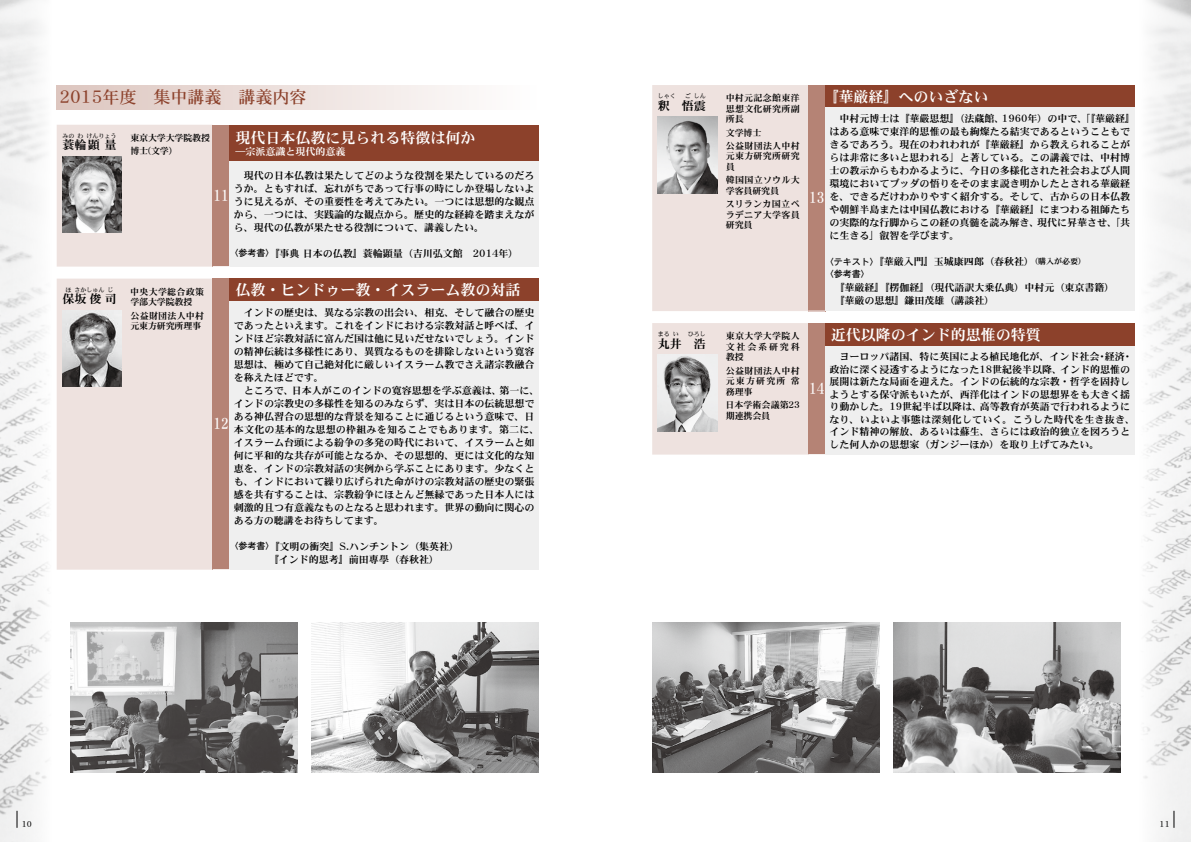
<style>
.page{position:relative;width:1191px;height:842px;background:#fff}
.page>*{position:absolute;margin:0;border:0;box-sizing:border-box;transform-origin:0 0}
.t1{font:17px "DFHS Mincho R Pro 6 W5";color:#8c412b}
.t2{font:15px "DFHS Mincho R Pro 6 W7";color:#fff}
.t3{font:15px "DFHS Mincho R Pro 6 W7";color:#fff;scale:.8 1}
.t4{font:12px "DFHS Mincho R Pro 6 W7";letter-spacing:.06em;color:#000}
.t5{font:10px/13px "DFHS Mincho R Pro 6 W7";color:#000}
.t6{font:10px "DFHS Mincho R Pro 6 W7";color:#fff}
.t7{font:9px/10.5px "DFHS Mincho R Pro 6 W7";letter-spacing:.03em;color:#000}
.t8{font:9px/13.3px "DFHS Mincho R Pro 6 W7";letter-spacing:-.015em;color:#000}
.t9{font:9px/10.5px "DFHS Mincho R Pro 6 W7";color:#000}
.t10{font:9px "DFHS Gothic R Pro 6 W5";color:#000}
.t11{font:8px "DFHS Mincho R Pro 6 W5";color:#000}
.t12{font:6px "DFHS Mincho R Pro 6 W7";color:#000}
.s1{font-family:"DFHS Gothic R Pro 6 W5";font-size:9px}
.s2{font-size:8px}
</style>
<div class="page">
<img style="left:0;top:0;width:49px;height:842px">
<img style="left:1143px;top:0;width:48px;height:842px">
<svg style="left:17px;top:811px;width:1px;height:17px"></svg>
<svg style="left:1173px;top:811px;width:1px;height:17px"></svg>
<div style="left:230px;top:125px;width:309px;height:37px;background:#8c412b"></div>
<div style="left:230px;top:162px;width:309px;height:105px;background:#efefef"></div>
<svg style="left:57px;top:125px;width:173px;height:142px;background:#e7d6d2"></svg>
<img style="left:62px;top:156px;width:60px;height:77px">
<div style="left:57px;top:279px;width:156px;height:291px;background:#eee2df"></div>
<div style="left:213px;top:279px;width:17px;height:291px;background:#b58375"></div>
<div style="left:230px;top:279px;width:309px;height:22px;background:#8c412b"></div>
<div style="left:230px;top:301px;width:309px;height:269px;background:#efefef"></div>
<svg style="left:213px;top:569px;width:17px;height:1px"></svg>
<img style="left:62px;top:310px;width:60px;height:77px">
<div style="left:57px;top:85px;width:482px;height:24px;background:linear-gradient(to right,#ddc6bf,#fffefe)"></div>
<div style="left:825px;top:85px;width:309px;height:23px;background:#8c412b"></div>
<div style="left:825px;top:108px;width:309px;height:203px;background:#efefef"></div>
<svg style="left:652px;top:85px;width:173px;height:227px;background:#e7d7d3"></svg>
<img style="left:658px;top:117px;width:59px;height:76px">
<div style="left:825px;top:323px;width:309px;height:23px;background:#8c412b"></div>
<div style="left:825px;top:346px;width:309px;height:109px;background:#efefef"></div>
<svg style="left:652px;top:323px;width:173px;height:132px;background:#e7d7d2"></svg>
<img style="left:658px;top:355px;width:59px;height:76px">
<img style="left:652px;top:622px;width:227px;height:150px">
<img style="left:71px;top:622px;width:227px;height:150px">
<img style="left:893px;top:622px;width:227px;height:150px">
<img style="left:312px;top:622px;width:227px;height:150px">
<h1 class="t1" style="left:60px;top:88px;width:248px">2015年度　集中講義　講義内容</h1>
<h2 class="t2" style="left:235px;top:130px;width:241px">現代日本仏教に見られる特徴は何か</h2>
<p class="t6" style="left:235px;top:146px;width:111px">―宗派意識と現代的意義</p>
<p class="t5" style="left:234px;top:168px;width:302px;text-align:justify;text-indent:10px">現代の日本仏教は果たしてどのような役割を果たしているのだろうか。ともすれば、忘れがちであって行事の時にしか登場しないように見えるが、その重要性を考えてみたい。一つには思想的な観点から、一つには、実践論的な観点から。歴史的な経緯を踏まえながら、現代の仏教が果たせる役割について、講義したい。</p>
<p class="t5" style="left:229px;top:246px;width:290px"><span class="s1">〈参考書〉</span>『事典 日本の仏教』蓑輪顕量（吉川弘文館　2014年）</p>
<p class="t12" style="left:62px;top:133px;width:13px">みの</p>
<p class="t12" style="left:77px;top:133px;width:7px">わ</p>
<p class="t12" style="left:86px;top:133px;width:31px">けんりょう</p>
<p class="t8" style="left:130px;top:131px;width:81px">東京大学大学院教授博士(文学)</p>
<p class="t4" style="left:62px;top:138px;width:55px">蓑輪顕量</p>
<h2 class="t3" style="left:213px;top:187px;width:21px">11</h2>
<p class="t12" style="left:65px;top:287px;width:7px">ほ</p>
<p class="t12" style="left:74px;top:287px;width:31px">さかしゅん</p>
<p class="t12" style="left:107px;top:287px;width:7px">じ</p>
<p class="t7" style="left:130px;top:286px;width:75px">中央大学総合政策学部大学院教授</p>
<p class="t9" style="left:130px;top:310px;width:75px">公益財団法人中村元東方研究所理事</p>
<p class="t4" style="left:62px;top:292px;width:55px">保坂俊司</p>
<h2 class="t2" style="left:235px;top:282px;width:286px">仏教・ヒンドゥー教・イスラーム教の対話</h2>
<p class="t5" style="left:234px;top:305px;width:302px;text-align:justify;text-indent:10px">インドの歴史は、異なる宗教の出会い、相克、そして融合の歴史であったといえます。これをインドにおける宗教対話と呼べば、インドほど宗教対話に富んだ国は他に見いだせないでしょう。インドの精神伝統は多様性にあり、異質なるものを排除しないという寛容思想は、極めて自己絶対化に厳しいイスラーム教でさえ諸宗教融合を称えたほどです。</p>
<p class="t5" style="left:234px;top:383px;width:307px;text-indent:10px">ところで、日本人がこのインドの寛容思想を学ぶ意義は、第一に、インドの宗教史の多様性を知るのみならず、実は日本の伝統思想である神仏習合の思想的な背景を知ることに通じるという意味で、日本文化の基本的な思想の枠組みを知ることでもあります。第二に、イスラーム台頭による紛争の多発の時代において、イスラームと如何に平和的な共存が可能となるか、その思想的、更には文化的な知恵を、インドの宗教対話の実例から学ぶことにあります。少なくとも、インドにおいて繰り広げられた命がけの宗教対話の歴史の緊張感を共有することは、宗教紛争にほとんど無縁であった日本人には刺激的且つ有意義なものとなると思われます。世界の動向に関心のある方の聴講をお待ちしてます。</p>
<p class="t5" style="left:229px;top:539px;width:231px;text-align:center"><span class="s1">〈参考書〉</span>『文明の衝突』S.ハンチントン（集英社）　　　『インド的思考』前田專學（春秋社）</p>
<h2 class="t3" style="left:213px;top:416px;width:21px">12</h2>
<p class="t12" style="left:685px;top:93px;width:7px">ご</p>
<p class="t12" style="left:694px;top:93px;width:13px">しん</p>
<p class="t7" style="left:725px;top:93px;width:76px;text-align:justify">中村元記念館東洋思想文化研究所副所長</p>
<p class="t7" style="left:726px;top:126px;width:75px;line-height:13.3px">文学博士<br>公益財団法人中村</p>
<p class="t7" style="left:726px;top:151px;width:75px">元東方研究所研究員</p>
<p class="t7" style="left:726px;top:175px;width:75px">韓国国立ソウル大学客員研究員</p>
<p class="t7" style="left:725px;top:199px;width:76px;text-align:justify">スリランカ国立ペラデニア大学客員研究員</p>
<p class="t12" style="left:658px;top:93px;width:19px">しゃく</p>
<p class="t4" style="left:682px;top:99px;width:25px">悟震</p>
<p class="t4" style="left:658px;top:99px;width:13px">釈</p>
<p class="t12" style="left:658px;top:331px;width:13px">まる</p>
<p class="t12" style="left:673px;top:331px;width:7px">い</p>
<p class="t12" style="left:688px;top:331px;width:19px">ひろし</p>
<p class="t7" style="left:726px;top:331px;width:75px;text-align:justify">東京大学大学院人文社会系研究科教授</p>
<p class="t7" style="left:726px;top:365px;width:75px;text-align:justify">公益財団法人中村元東方研究所 常務理事</p>
<p class="t8" style="left:725px;top:399px;width:76px;line-height:10.5px">日本学術会議第23期連携会員</p>
<p class="t4" style="left:658px;top:337px;width:25px">丸井</p>
<p class="t4" style="left:694px;top:337px;width:13px">浩</p>
<h2 class="t2" style="left:823px;top:88px;width:166px">『華厳経』へのいざない</h2>
<p class="t5" style="left:829px;top:112px;width:307px;text-indent:10px">中村元博士は『華嚴思想』（法蔵館、1960年）の中で、「『華厳経』はある意味で東洋的思惟の最も絢燦たる結実であるということもできるであろう。現在のわれわれが『華厳経』から教えられることがらは非常に多いと思われる」と著している。この講義では、中村博士の教示からもわかるように、今日の多様化された社会および人間環境においてブッダの悟りをそのまま説き明かしたとされる華厳経を、できるだけわかりやすく紹介する。そして、古からの日本仏教や朝鮮半島または中国仏教における『華厳経』にまつわる祖師たちの実際的な行脚からこの経の真髄を読み解き、現代に昇華させ、「共に生きる」叡智を学びます。</p>
<p class="t5" style="left:825px;top:255px;width:262px"><span class="s1">〈テキスト〉</span>『華厳入門』玉城康四郎（春秋社）<span class="s2">（購入が必要）</span></p>
<p class="t10" style="left:825px;top:269px;width:46px">〈参考書〉</p>
<p class="t5" style="left:834px;top:281px;width:281px">『華厳経』『楞伽経』（現代語訳大乗仏典）中村元（東京書籍）『華厳の思想』鎌田茂雄（講談社）</p>
<h2 class="t3" style="left:809px;top:190px;width:21px">13</h2>
<h2 class="t2" style="left:831px;top:326px;width:211px">近代以降のインド的思惟の特質</h2>
<p class="t5" style="left:829px;top:350px;width:307px;line-height:12.5px;text-indent:10px">ヨーロッパ諸国、特に英国による植民地化が、インド社会・経済・政治に深く浸透するようになった18世紀後半以降、インド的思惟の展開は新たな局面を迎えた。インドの伝統的な宗教・哲学を固持しようとする保守派もいたが、西洋化はインドの思想界をも大きく揺り動かした。19世紀半ば以降は、高等教育が英語で行われるようになり、いよいよ事態は深刻化していく。こうした時代を生き抜き、インド精神の解放、あるいは蘇生、さらには政治的独立を図ろうとした何人かの思想家（ガンジーほか）を取り上げてみたい。</p>
<h2 class="t3" style="left:809px;top:381px;width:21px">14</h2>
<p class="t11" style="left:22px;top:819px;width:12px">10</p>
<p class="t11" style="left:1159px;top:819px;width:12px">11</p>
</div>
